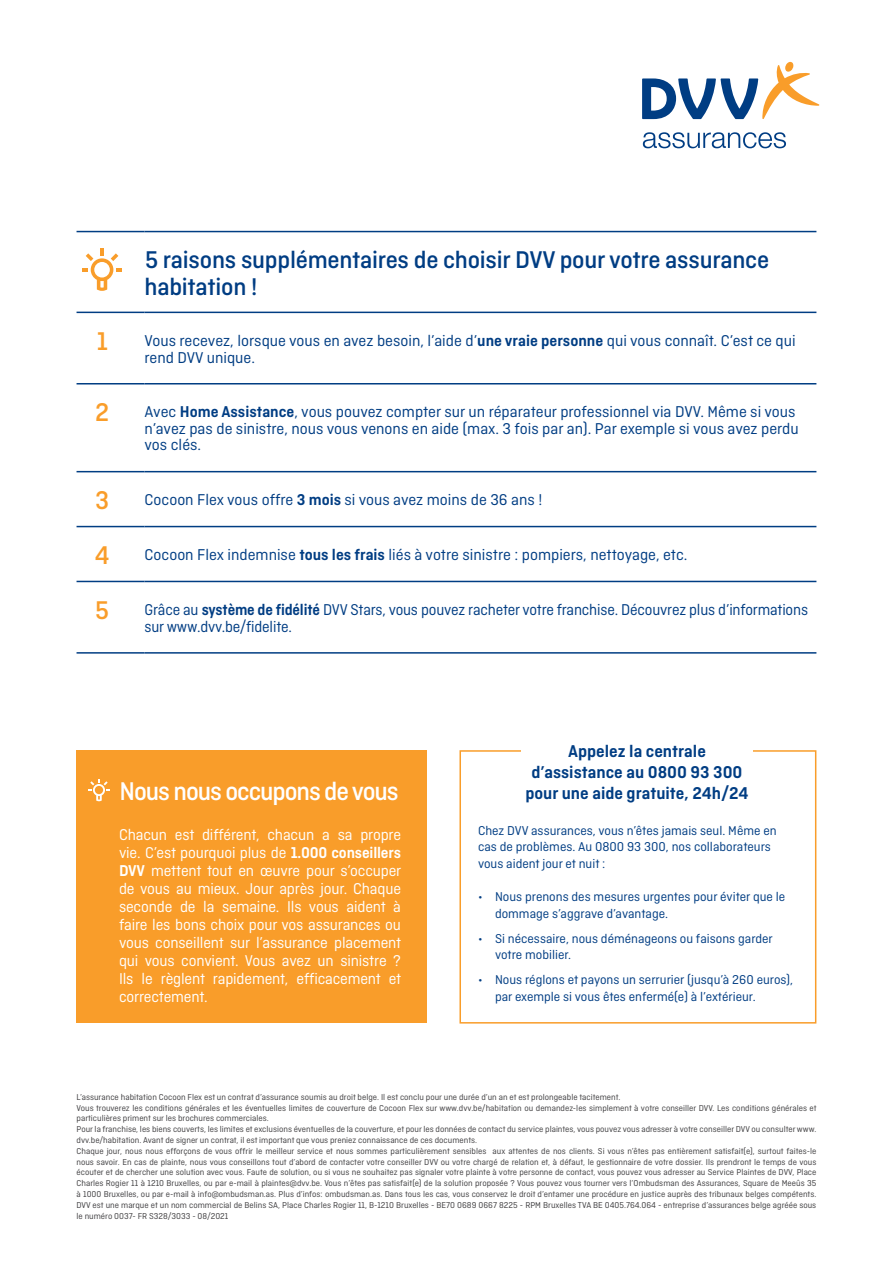
<style>
.page{position:relative;width:893px;height:1263px;background:#fff}
.page>*{position:absolute;margin:0;border:0;box-sizing:border-box;transform-origin:0 0}
.t1{font:500 27px "Ciutadella";letter-spacing:-.04em;color:#fff}
.t2{font:500 27px "Ciutadella";color:#f99d2a}
.t3{font:500 25.5px/27px "Ciutadella";letter-spacing:-.01em;color:#003d83}
.t4{font:600 18px/21px "Ciutadella";color:#003d83;text-align:center}
.t5{font:16.5px/16.5px "Ciutadella";color:#003d83}
.t6{font:16.5px/18px "Ciutadella";letter-spacing:-.01em;color:#fff;text-align:justify}
.t7{font:16.5px/16.5px "Ciutadella";color:#003d83;scale:.96 1}
.t8{font:13.5px/16.5px "Ciutadella";color:#003d83}
.t9{font:9px/10.8px "Ciutadella";color:#414042}
.s1{font-weight:600}
</style>
<div class="page">
<hr style="left:77px;top:231px;width:68px;height:1px;background:#003d83">
<hr style="left:145px;top:231px;width:671px;height:1px;background:#003d83">
<hr style="left:77px;top:312px;width:68px;height:1px;background:#003d83">
<hr style="left:145px;top:312px;width:671px;height:1px;background:#003d83">
<hr style="left:77px;top:383px;width:68px;height:1px;background:#003d83">
<hr style="left:145px;top:383px;width:671px;height:1px;background:#003d83">
<hr style="left:77px;top:471px;width:68px;height:1px;background:#003d83">
<hr style="left:145px;top:471px;width:671px;height:1px;background:#003d83">
<hr style="left:77px;top:526px;width:68px;height:1px;background:#003d83">
<hr style="left:145px;top:526px;width:671px;height:1px;background:#003d83">
<hr style="left:77px;top:581px;width:68px;height:1px;background:#003d83">
<hr style="left:145px;top:581px;width:671px;height:1px;background:#003d83">
<hr style="left:77px;top:652px;width:68px;height:2px;background:#003d83">
<hr style="left:145px;top:652px;width:671px;height:2px;background:#003d83">
<svg style="left:82px;top:249px;width:40px;height:42px"></svg>
<div style="left:77px;top:750px;width:350px;height:273px;background:#f99d2a"></div>
<svg style="left:88px;top:779px;width:22px;height:22px"></svg>
<div style="left:459px;top:750px;width:357px;height:273px;border:2px solid #f99d2a"></div>
<div style="left:521px;top:743px;width:232px;height:62px;background:#fff"></div>
<svg style="left:642px;top:62px;width:178px;height:57px"></svg>
<svg style="left:643px;top:132px;width:143px;height:16px"></svg>
<h2 class="t3" style="left:145px;top:246px;width:626px">5 raisons supplémentaires de choisir DVV pour votre assurance habitation !</h2>
<h1 class="t2" style="left:97px;top:326px;width:13px">1</h1>
<h3 class="t5" style="left:145px;top:332px;width:653px">Vous recevez, lorsque vous en avez besoin, l’aide d’<span class="s1">une vraie personne</span> qui vous connaît. C’est ce qui rend DVV unique.</h3>
<h1 class="t2" style="left:95px;top:397px;width:16px">2</h1>
<h3 class="t5" style="left:145px;top:404px;width:656px">Avec <span class="s1">Home Assistance</span>, vous pouvez compter sur un réparateur professionnel via DVV. Même si vous n’avez pas de sinistre, nous vous venons en aide (max. 3 fois par an). Par exemple si vous avez perdu vos clés.</h3>
<h1 class="t2" style="left:95px;top:485px;width:16px">3</h1>
<h3 class="t5" style="left:145px;top:492px;width:399px">Cocoon Flex vous offre <span class="s1">3 mois</span> si vous avez moins de 36 ans !</h3>
<h1 class="t2" style="left:95px;top:540px;width:16px">4</h1>
<h3 class="t5" style="left:145px;top:546px;width:544px">Cocoon Flex indemnise <span class="s1">tous les frais</span> liés à votre sinistre : pompiers, nettoyage, etc.</h3>
<h1 class="t2" style="left:95px;top:595px;width:15px">5</h1>
<h3 class="t7" style="left:145px;top:601px;width:693px">Grâce au <span class="s1">système de fidélité</span> DVV Stars, vous pouvez racheter votre franchise. Découvrez plus d’informations sur www.dvv.be/fidelite.</h3>
<h3 class="t4" style="left:525px;top:740px;width:225px">Appelez la centrale d’assistance au 0800 93 300 pour une aide gratuite, 24h/24</h3>
<h1 class="t1" style="left:120px;top:776px;width:281px">Nous nous occupons de vous</h1>
<p class="t6" style="left:119px;top:825px;width:284px">Chacun est différent, chacun a sa propre vie. C’est pourquoi plus de <span class="s1">1.000 conseillers DVV</span> mettent tout en œuvre pour s’occuper de vous au mieux. Jour après jour. Chaque seconde de la semaine. Ils vous aident à faire les bons choix pour vos assurances ou vous conseillent sur l’assurance placement qui vous convient. Vous avez un sinistre ?<br>Ils le règlent rapidement, efficacement et correctement.</p>
<h3 class="t8" style="left:478px;top:822px;width:300px">Chez DVV assurances, vous n’êtes jamais seul. Même en cas de problèmes. Au 0800 93 300, nos collaborateurs vous aident jour et nuit :</h3>
<h3 class="t8" style="left:495px;top:888px;width:292px;text-indent:-17px">• Nous prenons des mesures urgentes pour éviter que le dommage s’aggrave d’avantage.</h3>
<h3 class="t8" style="left:495px;top:930px;width:279px;text-indent:-17px">• Si nécessaire, nous déménageons ou faisons garder votre mobilier.</h3>
<h3 class="t8" style="left:495px;top:971px;width:300px;text-indent:-17px">• Nous réglons et payons un serrurier (jusqu’à 260 euros), par exemple si vous êtes enfermé(e) à l’extérieur.</h3>
<p class="t9" style="left:77px;top:1091px;width:742px">L’assurance habitation Cocoon Flex est un contrat d’assurance soumis au droit belge. Il est conclu pour une durée d’un an et est prolongeable tacitement.<br>Vous trouverez les conditions générales et les éventuelles limites de couverture de Cocoon Flex sur www.dvv.be/habitation ou demandez-les simplement à votre conseiller DVV. Les conditions générales et particulières priment sur les brochures commerciales.<br>Pour la franchise, les biens couverts, les limites et exclusions éventuelles de la couverture, et pour les données de contact du service plaintes, vous pouvez vous adresser à votre conseiller DVV ou consulter www. dvv.be/habitation. Avant de signer un contrat, il est important que vous preniez connaissance de ces documents.<br>Chaque jour, nous nous efforçons de vous offrir le meilleur service et nous sommes particulièrement sensibles aux attentes de nos clients. Si vous n’êtes pas entièrement satisfait(e), surtout faites-le nous savoir. En cas de plainte, nous vous conseillons tout d’abord de contacter votre conseiller DVV ou votre chargé de relation et, à défaut, le gestionnaire de votre dossier. Ils prendront le temps de vous écouter et de chercher une solution avec vous. Faute de solution, ou si vous ne souhaitez pas signaler votre plainte à votre personne de contact, vous pouvez vous adresser au Service Plaintes de DVV, Place Charles Rogier 11 à 1210 Bruxelles, ou par e-mail à plaintes@dvv.be. Vous n’êtes pas satisfait(e) de la solution proposée ? Vous pouvez vous tourner vers l’Ombudsman des Assurances, Square de Meeûs 35 à 1000 Bruxelles, ou par e-mail à info@ombudsman.as. Plus d’infos: ombudsman.as. Dans tous les cas, vous conservez le droit d’entamer une procédure en justice auprès des tribunaux belges compétents.<br>DVV est une marque et un nom commercial de Belins SA, Place Charles Rogier 11, B-1210 Bruxelles - BE70 0689 0667 8225 - RPM Bruxelles TVA BE 0405.764.064 - entreprise d’assurances belge agréée sous le numéro 0037- FR S328/3033 - 08/2021</p>
</div>
